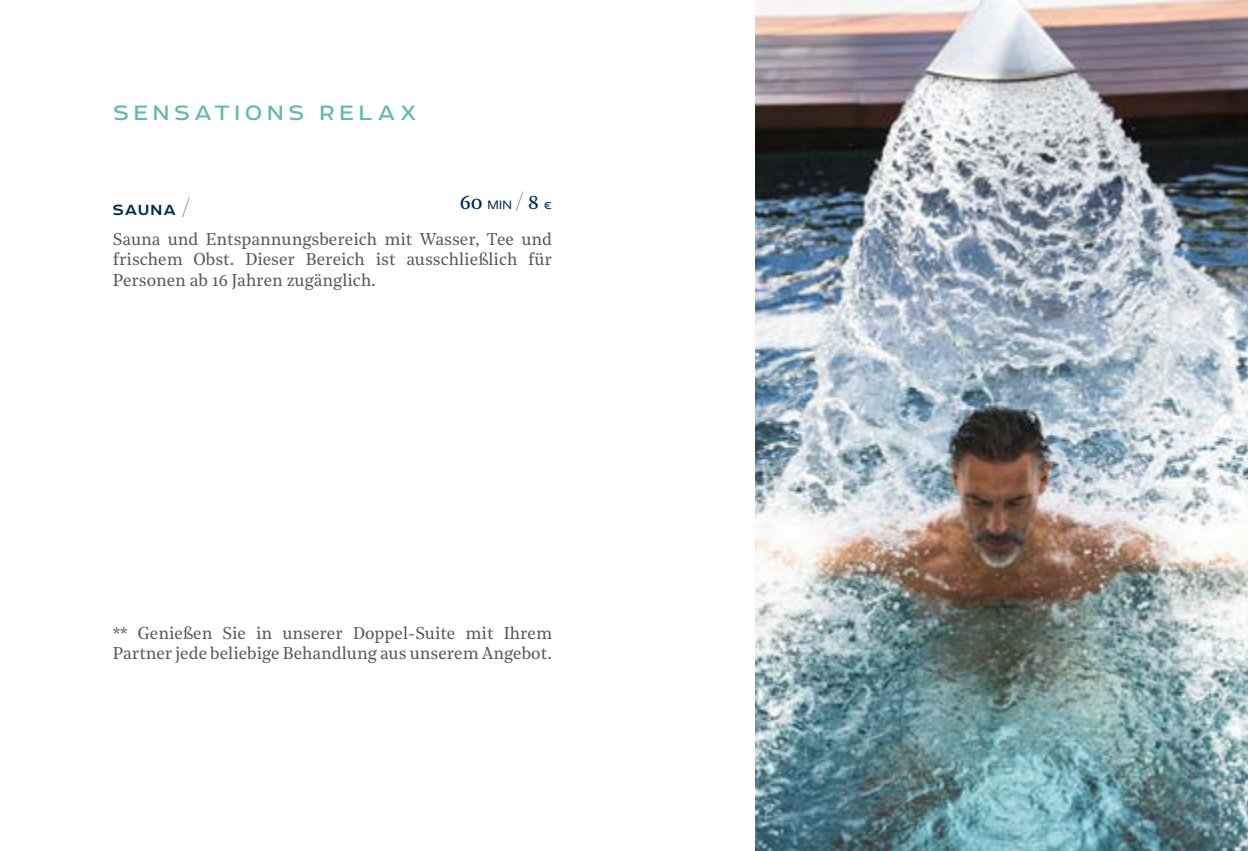
<style>
.page{position:relative;width:1248px;height:851px;background:#fff}
.page>*{position:absolute;margin:0;border:0;box-sizing:border-box;transform-origin:0 0}
.t1{font:24px "Echoes Sans";letter-spacing:.21em;color:#62b9af}
.t2{font:17px/20.4px "Noe Text";color:#575756;text-align:justify}
.t3{font:500 17px "Echoes Sans";letter-spacing:.055em;color:#002856}
.t4{font:300 14px "Echoes Sans";color:#002856}
.s1{font-family:"Noe Display";font-weight:400;font-size:22px}
.s2{font-family:"Noe Text";font-weight:400;font-size:20px}
</style>
<div class="page">
<img style="left:755px;top:0;width:492px;height:850px">
<h1 class="t1" style="left:113px;top:99px;width:304px">SENSATIONS RELAX</h1>
<p class="t3" style="left:113px;top:200px;width:79px">SAUNA <span class="s1">/</span></p>
<p class="t4" style="left:459px;top:197px;width:94px"><span class="s2">60</span> MIN <span class="s1">/</span> <span class="s2">8</span> €</p>
<p class="t2" style="left:113px;top:228px;width:440px">Sauna und Entspannungsbereich mit Wasser, Tee und frischem Obst. Dieser Bereich ist ausschließlich für Personen ab 16 Jahren zugänglich.</p>
<p class="t2" style="left:113px;top:621px;width:440px">** Genießen Sie in unserer Doppel-Suite mit Ihrem<br>Partner jede beliebige Behandlung aus unserem Angebot.</p>
</div>
